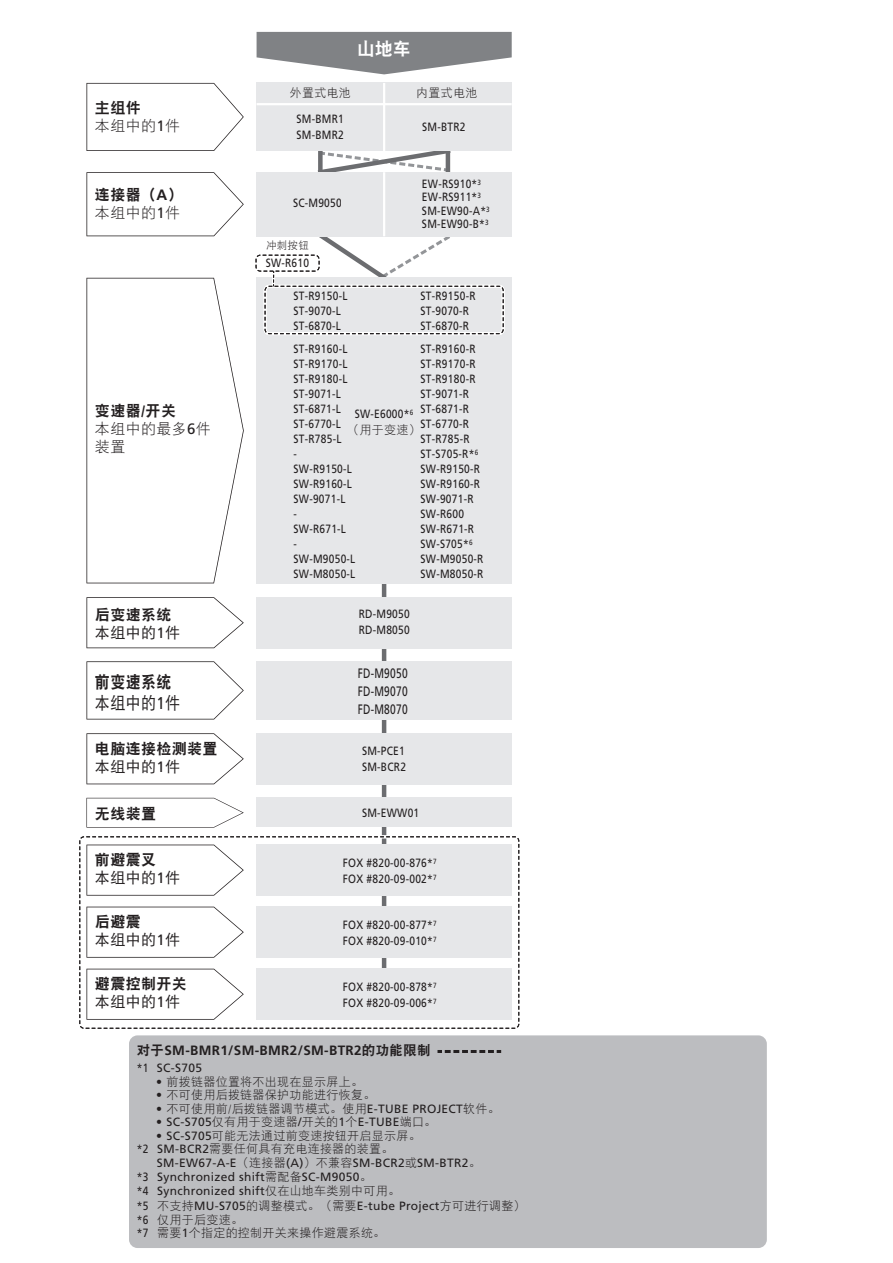
<style>
.page{position:relative;width:893px;height:1263px;background:#fff}
.page>*{position:absolute;margin:0;border:0;box-sizing:border-box;transform-origin:0 0}
.t1{font:18px "DFP Hei W9";color:#fff}
.t2{font:17.1px "DFP Hei W5";color:#231f20;scale:.88 1}
.t3{font:17.1px "DFP Hei W9";letter-spacing:.025em;color:#231f20;scale:.88 1}
.t4{font:15px "DFP Hei W9";letter-spacing:.025em;color:#231f20}
.t5{font:15px "DFP Hei W5";letter-spacing:.025em;color:#231f20}
.t6{font:15px/18px "DFP Hei W3";letter-spacing:.025em;color:#231f20}
.t7{font:13.65px/18.1px "Frutiger LT Pro";letter-spacing:.025em;color:#231f20;text-align:justify;scale:.75 1}
.t8{font:700 13.5px "Frutiger LT Pro";letter-spacing:.025em;color:#231f20}
.t9{font:12px/15px "Frutiger LT Pro";letter-spacing:.025em;color:#231f20;scale:.85 1}
.t10{font:12px/14.2px "Frutiger LT Pro";letter-spacing:.025em;color:#231f20}
.t11{font:12px/13.5px "DFP Hei W3";letter-spacing:.025em;color:#231f20}
.t12{font:10.5px "DFP Hei W3";color:#231f20}
.s1{font-family:"Frutiger LT Pro"}
.s2{font-family:"Frutiger LT Pro";font-weight:700}
.s3{font-family:"DFP Hei W9";font-weight:400}
.s4{font-family:"DFP Hei W3"}
</style>
<div class="page">
<svg style="left:317px;top:151px;width:134px;height:21px"></svg>
<hr style="left:446px;top:151px;width:4px;height:21px;background:#6c6d70">
<svg style="left:314px;top:236px;width:138px;height:42px"></svg>
<hr style="left:382px;top:580px;width:4px;height:405px;background:#6c6d70">
<div style="left:257px;top:83px;width:255px;height:68px;background:#e6e7e9"></div>
<hr style="left:383px;top:83px;width:2px;height:68px;background:#fff">
<hr style="left:257px;top:103px;width:255px;height:2px;background:#fff">
<svg style="left:257px;top:32px;width:255px;height:42px"></svg>
<svg style="left:86px;top:83px;width:158px;height:68px"></svg>
<div style="left:257px;top:172px;width:85px;height:64px;background:#e6e7e9"></div>
<div style="left:342px;top:172px;width:85px;height:64px;background:#e6e7e9"></div>
<div style="left:427px;top:172px;width:85px;height:64px;background:#e6e7e9"></div>
<svg style="left:86px;top:733px;width:158px;height:51px"></svg>
<div style="left:257px;top:733px;width:255px;height:51px;background:#e6e7e9"></div>
<svg style="left:86px;top:844px;width:158px;height:52px"></svg>
<div style="left:257px;top:844px;width:255px;height:52px;background:#e6e7e9"></div>
<svg style="left:86px;top:907px;width:158px;height:51px"></svg>
<div style="left:257px;top:907px;width:255px;height:51px;background:#e6e7e9"></div>
<svg style="left:86px;top:969px;width:158px;height:51px"></svg>
<div style="left:257px;top:969px;width:255px;height:51px;background:#e6e7e9"></div>
<svg style="left:86px;top:172px;width:158px;height:64px"></svg>
<div style="left:257px;top:278px;width:255px;height:306px;background:#e6e7e9"></div>
<svg style="left:86px;top:278px;width:158px;height:305px"></svg>
<hr style="left:383px;top:172px;width:2px;height:64px;background:#fff">
<div style="left:264px;top:285px;width:241px;height:50px;border:3px solid #fff;border-radius:4px"></div>
<div style="left:255px;top:254px;width:66px;height:19px;border:3px solid #fff;border-radius:4px"></div>
<hr style="left:272px;top:271px;width:3px;height:15px;background:#fff">
<div style="left:265px;top:286px;width:239px;height:48px;border:1px dashed #231f20;border-radius:4px"></div>
<div style="left:256px;top:255px;width:64px;height:17px;border:1px dashed #231f20;border-radius:4px"></div>
<svg style="left:273px;top:271px;width:1px;height:15px"></svg>
<svg style="left:86px;top:798px;width:158px;height:29px"></svg>
<div style="left:257px;top:797px;width:255px;height:30px;background:#e6e7e9"></div>
<div style="left:129px;top:1035px;width:638px;height:213px;background:#bcbdc0;border-radius:9px"></div>
<svg style="left:439px;top:1050px;width:53px;height:3px"></svg>
<svg style="left:86px;top:597px;width:158px;height:51px"></svg>
<div style="left:257px;top:597px;width:255px;height:51px;background:#e6e7e9"></div>
<svg style="left:86px;top:661px;width:158px;height:58px"></svg>
<div style="left:257px;top:661px;width:255px;height:58px;background:#e6e7e9"></div>
<div style="left:78px;top:835px;width:442px;height:195px;border:3px solid #fff;border-radius:4px"></div>
<div style="left:79px;top:836px;width:440px;height:193px;border:1px dashed #231f20;border-radius:4px"></div>
<p class="t4" style="left:95px;top:100px;width:47px">主组件</p>
<p class="t6" style="left:95px;top:116px;width:87px">本组中的<span class="s1">1</span>件</p>
<p class="t4" style="left:95px;top:187px;width:89px">连接器（<span class="s2">A</span>）</p>
<p class="t6" style="left:95px;top:204px;width:87px">本组中的<span class="s1">1</span>件</p>
<p class="t4" style="left:95px;top:403px;width:83px">变速器/开关</p>
<p class="t6" style="left:95px;top:419px;width:117px">本组中的最多<span class="s1">6</span>件装置</p>
<p class="t4" style="left:95px;top:607px;width:78px">后变速系统</p>
<p class="t5" style="left:95px;top:625px;width:87px">本组中的<span class="s1">1</span>件</p>
<h2 class="t3" style="left:95px;top:673px;width:88px">前变速系统</h2>
<h2 class="t2" style="left:95px;top:694px;width:98px">本组中的<span class="s1">1</span>件</h2>
<p class="t4" style="left:95px;top:741px;width:124px">电脑连接检测装置</p>
<p class="t5" style="left:95px;top:759px;width:87px">本组中的<span class="s1">1</span>件</p>
<h1 class="t1" style="left:357px;top:40px;width:55px">山地车</h1>
<p class="t11" style="left:290px;top:86px;width:63px">外置式电池</p>
<p class="t9" style="left:296px;top:111px;width:57px;line-height:15.9px">SM-BMR1<br>SM-BMR2</p>
<p class="t11" style="left:416px;top:86px;width:63px">内置式电池</p>
<p class="t9" style="left:422px;top:120px;width:53px">SM-BTR2</p>
<p class="t9" style="left:293px;top:195px;width:59px">SC-M9050</p>
<p class="t12" style="left:266px;top:240px;width:44px">冲刺按钮</p>
<p class="t9" style="left:266px;top:256px;width:53px">SW-R610</p>
<p class="t9" style="left:422px;top:177px;width:81px;line-height:13.5px">EW-RS910*<sup>3<br></sup>EW-RS911*<sup>3<br></sup>SM-EW90-A*<sup>3<br></sup>SM-EW90-B*<sup>3</sup></p>
<p class="t9" style="left:294px;top:289px;width:65px">ST-R9150-L<br>ST-9070-L<br>ST-6870-L</p>
<p class="t9" style="left:294px;top:341px;width:74px">ST-R9160-L<br>ST-R9170-L<br>ST-R9180-L<br>ST-9071-L<br>ST-6871-L<br>ST-6770-L<br>ST-R785-L<br>-<br>SW-R9150-L<br>SW-R9160-L<br>SW-9071-L<br>-<br>SW-R671-L<br>-<br>SW-M9050-L<br>SW-M8050-L</p>
<p class="t9" style="left:421px;top:289px;width:66px">ST-R9150-R<br>ST-9070-R<br>ST-6870-R</p>
<p class="t9" style="left:421px;top:341px;width:76px">ST-R9160-R<br>ST-R9170-R<br>ST-R9180-R<br>ST-9071-R<br>ST-6871-R<br>ST-6770-R<br>ST-R785-R<br>ST-S705-R*<sup>6<br></sup>SW-R9150-R<br>SW-R9160-R<br>SW-9071-R<br>SW-R600<br>SW-R671-R<br>SW-S705*<sup>6<br></sup>SW-M9050-R<br>SW-M8050-R</p>
<p class="t9" style="left:355px;top:407px;width:70px">SW-E6000*<sup>6</sup></p>
<p class="t11" style="left:347px;top:423px;width:75px">（用于变速）</p>
<p class="t9" style="left:359px;top:606px;width:62px;line-height:15.9px">RD-M9050<br>RD-M8050</p>
<p class="t7" style="left:358px;top:664px;width:68px">FD-M9050<br>FD-M9070<br>FD-M8070</p>
<p class="t9" style="left:362px;top:743px;width:53px;line-height:15.9px">SM-PCE1<br>SM-BCR2</p>
<p class="t4" style="left:95px;top:806px;width:63px">无线装置</p>
<p class="t9" style="left:362px;top:805px;width:69px">SM-EWW01</p>
<p class="t4" style="left:95px;top:852px;width:63px">前避震叉</p>
<p class="t5" style="left:95px;top:870px;width:87px">本组中的<span class="s1">1</span>件</p>
<p class="t9" style="left:343px;top:854px;width:112px;line-height:15.9px">FOX #820-00-876*<sup>7<br></sup>FOX #820-09-002*<sup>7</sup></p>
<p class="t4" style="left:95px;top:914px;width:47px">后避震</p>
<p class="t5" style="left:95px;top:932px;width:87px">本组中的<span class="s1">1</span>件</p>
<p class="t9" style="left:343px;top:916px;width:112px;line-height:15.9px">FOX #820-00-877*<sup>7<br></sup>FOX #820-09-010*<sup>7</sup></p>
<p class="t4" style="left:95px;top:976px;width:93px">避震控制开关</p>
<p class="t5" style="left:95px;top:994px;width:87px">本组中的<span class="s1">1</span>件</p>
<p class="t9" style="left:343px;top:979px;width:112px;line-height:15.9px">FOX #820-00-878*<sup>7<br></sup>FOX #820-09-006*<sup>7</sup></p>
<p class="t8" style="left:137px;top:1042px;width:296px"><span class="s3">对于</span>SM-BMR1/SM-BMR2/SM-BTR2<span class="s3">的功能限制</span></p>
<p class="t9" style="left:137px;top:1060px;width:78px">*1 SC-S705</p>
<p class="t11" style="left:156px;top:1074px;width:208px"><span class="s1">•</span> 前拨链器位置将不出现在显示屏上。</p>
<p class="t11" style="left:156px;top:1088px;width:221px"><span class="s1">•</span> 不可使用后拨链器保护功能进行恢复。</p>
<p class="t11" style="left:156px;top:1101px;width:345px"><span class="s1">•</span> 不可使用前/后拨链器调节模式。使用<span class="s1">E-TUBE PROJECT</span>软件。</p>
<p class="t10" style="left:156px;top:1115px;width:282px">• SC-S705<span class="s4">仅有用于变速器</span>/<span class="s4">开关的</span>1<span class="s4">个</span>E-TUBE<span class="s4">端口。</span></p>
<p class="t11" style="left:156px;top:1128px;width:266px"><span class="s1">• SC-S705</span>可能无法通过前变速按钮开启显示屏。</p>
<p class="t11" style="left:137px;top:1142px;width:258px"><span class="s1">*2 SM-BCR2</span>需要任何具有充电连接器的装置。</p>
<p class="t10" style="left:137px;top:1156px;width:390px;text-indent:20px">SM-EW67-A-E<span class="s4">（连接器</span>(A)<span class="s4">）不兼容</span>SM-BCR2<span class="s4">或</span>SM-BTR2<span class="s4">。<br></span>*3 Synchronized shift<span class="s4">需配备</span>SC-M9050<span class="s4">。<br></span>*4 Synchronized shift<span class="s4">仅在山地车类别中可用。<br></span>*5 <span class="s4">不支持</span>MU-S705<span class="s4">的调整模式。（需要</span>E-tube Project<span class="s4">方可进行调整）</span></p>
<p class="t11" style="left:137px;top:1213px;width:250px"><span class="s1">*6</span> 仅用于后变速。<br><span class="s1">*7</span> 需要<span class="s1">1</span>个指定的控制开关来操作避震系统。</p>
</div>
